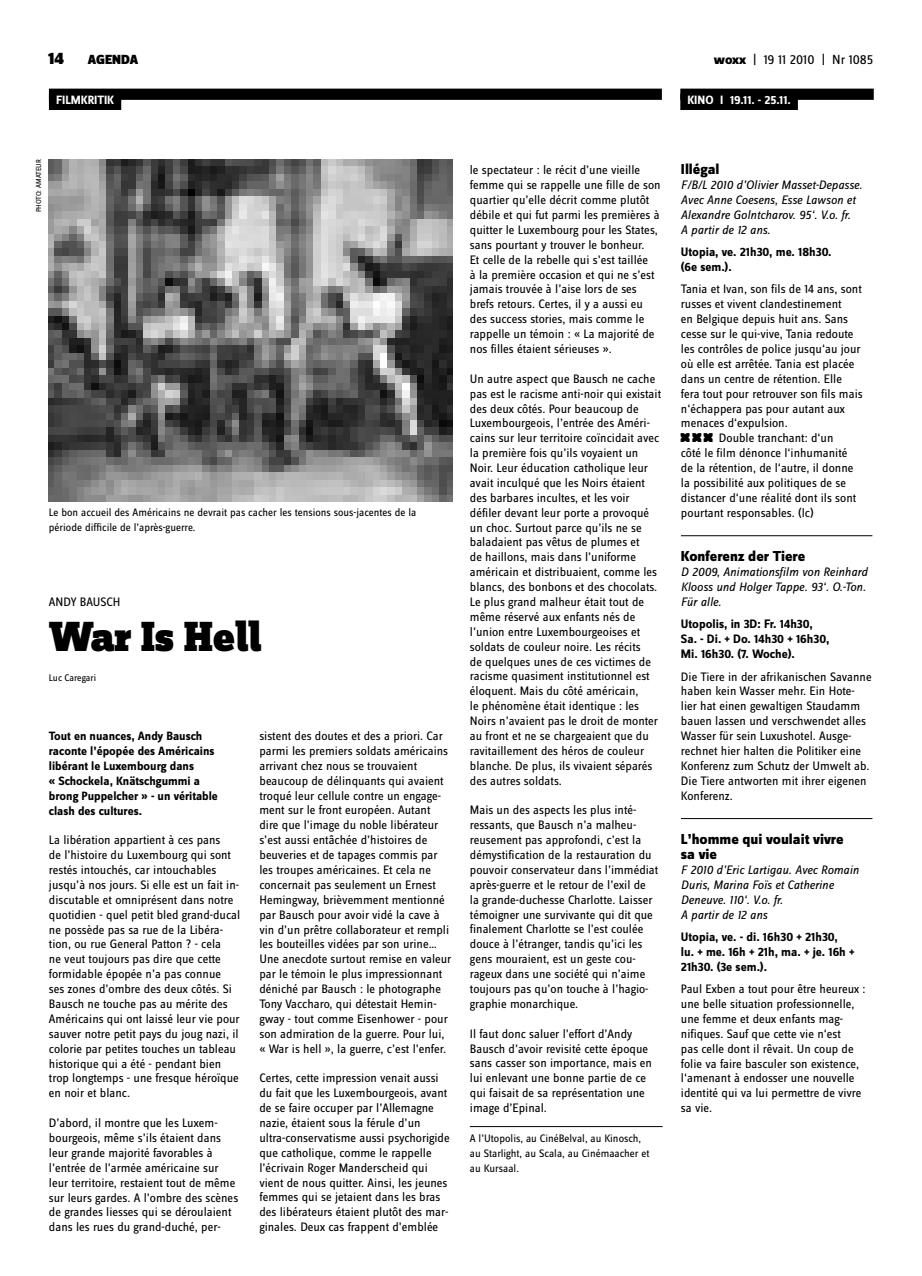
<style>
.page{position:relative;width:922px;height:1276px;background:#fff}
.page>*{position:absolute;margin:0;border:0;box-sizing:border-box;transform-origin:0 0}
.t1{font:900 43.75px "Zine Slab Dis";letter-spacing:-.005em;color:#000}
.t2{font:32.5px "woxx";color:#000}
.t3{font:900 17.5px "Zine Sans Dis";color:#000}
.t4{font:800 15px/14.9px "Zine Sans Dis";color:#000}
.t5{font:13.75px "Zine Sans Dis";color:#000}
.t6{font:900 13.75px "Zine Sans Dis";color:#000}
.t7{font:12.75px/14.9px "Zine Sans Dis";color:#000}
.t8{font:italic 12.75px/14.9px "Zine Sans Dis";color:#000}
.t9{font:700 12.75px/14.9px "Zine Sans Dis";color:#000}
.t10{font:700 12.5px/14.9px "Zine Sans Dis";color:#000}
.t11{font:700 12.5px "Zine Sans Dis";color:#fff}
.t12{font:11.25px/15px "Zine Sans Dis";color:#000}
.t13{font:10px "Zine Sans Dis";color:#000}
.t14{font:7.5px "Zine Sans Dis";letter-spacing:-.035em;color:#000}
.s1{font-weight:800}
</style>
<div class="page">
<div style="left:49px;top:89px;width:612px;height:11px;background:#000"></div>
<div style="left:49px;top:94px;width:72px;height:16px;background:#000"></div>
<hr style="left:469px;top:1126px;width:193px;height:1px;background:#000">
<div style="left:680px;top:89px;width:193px;height:11px;background:#000"></div>
<div style="left:680px;top:94px;width:117px;height:16px;background:#000"></div>
<hr style="left:680px;top:535px;width:192px;height:1px;background:#000">
<hr style="left:680px;top:818px;width:192px;height:1px;background:#000">
<img style="left:49px;top:159px;width:403px;height:343px">
<h3 class="t3" style="left:48px;top:49px;width:17px">14</h3>
<p class="t6" style="left:88px;top:53px;width:52px">AGENDA</p>
<p class="t5" style="left:713px;top:53px;width:161px"><span class="s1">woxx</span> | 19 11 2010 | Nr 1085</p>
<p class="t11" style="left:56px;top:93px;width:60px">FILMKRITIK</p>
<p class="t11" style="left:687px;top:93px;width:105px">KINO I 19.11. - 25.11.</p>
<p class="t14" style="left:35px;top:212px;width:54px;rotate:-90deg">PHOTO: amateur</p>
<p class="t12" style="left:49px;top:506px;width:369px">Le bon accueil des Américains ne devrait pas cacher les tensions sous-jacentes de la période difficile de l’après-guerre.</p>
<p class="t7" style="left:49px;top:595px;width:73px">ANDY BAUSCH</p>
<h1 class="t1" style="left:49px;top:613px;width:214px">War Is Hell</h1>
<p class="t13" style="left:49px;top:672px;width:49px">Luc Caregari</p>
<p class="t10" style="left:49px;top:729px;width:170px">Tout en nuances, Andy Bausch raconte l’épopée des Américains libérant le Luxembourg dans<br>« Schockela, Knätschgummi a brong Puppelcher » - un véritable clash des cultures.</p>
<p class="t7" style="left:49px;top:833px;width:193px">La libération appartient à ces pans<br>de l’histoire du Luxembourg qui sont restés intouchés, car intouchables jusqu’à nos jours. Si elle est un fait in&shy;discutable et omniprésent dans notre quotidien - quel petit bled grand-ducal ne possède pas sa rue de la Libéra&shy;tion, ou rue General Patton ? - cela<br>ne veut toujours pas dire que cette formidable épopée n’a pas connue<br>ses zones d’ombre des deux côtés. Si Bausch ne touche pas au mérite des Américains qui ont laissé leur vie pour sauver notre petit pays du joug nazi, il colorie par petites touches un tableau historique qui a été - pendant bien trop longtemps - une fresque héroïque en noir et blanc.</p>
<p class="t7" style="left:49px;top:1116px;width:191px">D’abord, il montre que les Luxem&shy;bourgeois, même s’ils étaient dans leur grande majorité favorables à l’entrée de l’armée américaine sur leur territoire, restaient tout de même sur leurs gardes. A l’ombre des scènes de grandes liesses qui se déroulaient dans les rues du grand-duché, per-</p>
<p class="t7" style="left:259px;top:729px;width:193px">sistent des doutes et des a priori. Car parmi les premiers soldats américains arrivant chez nous se trouvaient beaucoup de délinquants qui avaient troqué leur cellule contre un engage&shy;ment sur le front européen. Autant dire que l’image du noble libérateur s’est aussi entâchée d’histoires de beuveries et de tapages commis par les troupes américaines. Et cela ne concernait pas seulement un Ernest Hemingway, brièvemment mentionné par Bausch pour avoir vidé la cave à vin d’un prêtre collaborateur et rempli les bouteilles vidées par son urine… Une anecdote surtout remise en valeur par le témoin le plus impressionnant déniché par Bausch : le photographe Tony Vaccharo, qui détestait Hemin&shy;gway - tout comme Eisenhower - pour son admiration de la guerre. Pour lui, « War is hell », la guerre, c’est l’enfer.</p>
<p class="t7" style="left:259px;top:1071px;width:192px">Certes, cette impression venait aussi du fait que les Luxembourgeois, avant de se faire occuper par l’Allemagne nazie, étaient sous la férule d’un ultra-conservatisme aussi psychorigide que catholique, comme le rappelle l’écrivain Roger Manderscheid qui vient de nous quitter. Ainsi, les jeunes femmes qui se jetaient dans les bras des libérateurs étaient plutôt des mar&shy;ginales. Deux cas frappent d’emblée</p>
<p class="t7" style="left:469px;top:163px;width:192px">le spectateur : le récit d’une vieille femme qui se rappelle une fille de son quartier qu’elle décrit comme plutôt débile et qui fut parmi les premières à quitter le Luxembourg pour les States, sans pourtant y trouver le bonheur.<br>Et celle de la rebelle qui s’est taillée<br>à la première occasion et qui ne s’est jamais trouvée à l’aise lors de ses brefs retours. Certes, il y a aussi eu des success stories, mais comme le rappelle un témoin : « La majorité de nos filles étaient sérieuses ».</p>
<p class="t7" style="left:470px;top:372px;width:193px">Un autre aspect que Bausch ne cache pas est le racisme anti-noir qui existait des deux côtés. Pour beaucoup de Luxembourgeois, l’entrée des Améri&shy;cains sur leur territoire coïncidait avec la première fois qu’ils voyaient un Noir. Leur éducation catholique leur avait inculqué que les Noirs étaient des barbares incultes, et les voir défiler devant leur porte a provoqué un choc. Surtout parce qu’ils ne se baladaient pas vêtus de plumes et<br>de haillons, mais dans l’uniforme américain et distribuaient, comme les blancs, des bonbons et des chocolats.<br>Le plus grand malheur était tout de même réservé aux enfants nés de l’union entre Luxembourgeoises et soldats de couleur noire. Les récits<br>de quelques unes de ces victimes de racisme quasiment institutionnel est éloquent. Mais du côté américain,<br>le phénomène était identique : les Noirs n’avaient pas le droit de monter au front et ne se chargeaient que du ravitaillement des héros de couleur blanche. De plus, ils vivaient séparés des autres soldats.</p>
<p class="t7" style="left:470px;top:803px;width:190px">Mais un des aspects les plus inté&shy;ressants, que Bausch n’a malheu&shy;reusement pas approfondi, c’est la démystification de la restauration du pouvoir conservateur dans l’immédiat après-guerre et le retour de l’exil de<br>la grande-duchesse Charlotte. Laisser témoigner une survivante qui dit que finalement Charlotte se l’est coulée douce à l’étranger, tandis qu’ici les gens mouraient, est un geste cou&shy;rageux dans une société qui n’aime toujours pas qu’on touche à l’hagio&shy;graphie monarchique.</p>
<p class="t7" style="left:470px;top:1026px;width:183px">Il faut donc saluer l’effort d’Andy<br>Bausch d’avoir revisité cette époque sans casser son importance, mais en lui enlevant une bonne partie de ce qui faisait de sa représentation une image d’Epinal.</p>
<p class="t12" style="left:469px;top:1131px;width:181px">A l’Utopolis, au CinéBelval, au Kinosch, au Starlight, au Scala, au Cinémaacher et au Kursaal.</p>
<p class="t4" style="left:680px;top:163px;width:40px">Illégal</p>
<p class="t8" style="left:680px;top:178px;width:183px">F/B/L 2010 d’Olivier Masset-Depasse.<br>Avec Anne Coesens, Esse Lawson et<br>Alexandre Golntcharov. 95‘. V.o. fr.<br>A partir de 12 ans.</p>
<p class="t9" style="left:680px;top:245px;width:152px">Utopia, ve. 21h30, me. 18h30. (6e sem.).</p>
<p class="t7" style="left:680px;top:282px;width:183px">Tania et Ivan, son fils de 14 ans, sont russes et vivent clandestinement<br>en Belgique depuis huit ans. Sans cesse sur le qui-vive, Tania redoute les contrôles de police jusqu‘au jour où elle est arrêtée. Tania est placée dans un centre de rétention. Elle fera tout pour retrouver son fils mais n‘échappera pas pour autant aux menaces d‘expulsion.</p>
<h2 class="t2" style="left:680px;top:415px;width:40px">XXX</h2>
<p class="t7" style="left:680px;top:431px;width:177px;text-indent:38px">Double tranchant: d‘un côté le film dénonce l‘inhumanité de la rétention, de l‘autre, il donne la possibilité aux politiques de se distancer d‘une réalité dont ils sont pourtant responsables. (lc)</p>
<p class="t4" style="left:680px;top:550px;width:126px">Konferenz der Tiere</p>
<p class="t8" style="left:680px;top:565px;width:188px">D 2009, Animationsfilm von Reinhard<br>Klooss und Holger Tappe. 93‘. O.-Ton.<br>Für alle.</p>
<p class="t9" style="left:680px;top:617px;width:150px">Utopolis, in 3D: Fr. 14h30,<br>Sa. - Di. + Do. 14h30 + 16h30,<br>Mi. 16h30. (7. Woche).</p>
<p class="t7" style="left:680px;top:669px;width:192px">Die Tiere in der afrikanischen Savanne haben kein Wasser mehr. Ein Hote&shy;lier hat einen gewaltigen Staudamm bauen lassen und verschwendet alles Wasser für sein Luxushotel. Ausge&shy;rechnet hier halten die Politiker eine Konferenz zum Schutz der Umwelt ab.<br>Die Tiere antworten mit ihrer eigenen Konferenz.</p>
<p class="t4" style="left:680px;top:833px;width:164px">L’homme qui voulait vivre sa vie</p>
<p class="t8" style="left:680px;top:862px;width:179px">F 2010 d’Eric Lartigau. Avec Romain<br>Duris, Marina Foïs et Catherine<br>Deneuve. 110‘. V.o. fr.<br>A partir de 12 ans</p>
<p class="t9" style="left:680px;top:930px;width:175px">Utopia, ve. - di. 16h30 + 21h30,<br>lu. + me. 16h + 21h, ma. + je. 16h +<br>21h30. (3e sem.).</p>
<p class="t7" style="left:680px;top:982px;width:186px">Paul Exben a tout pour être heureux : une belle situation professionnelle, une femme et deux enfants mag&shy;nifiques. Sauf que cette vie n‘est<br>pas celle dont il rêvait. Un coup de folie va faire basculer son existence, l‘amenant à endosser une nouvelle identité qui va lui permettre de vivre sa vie.</p>
</div>
